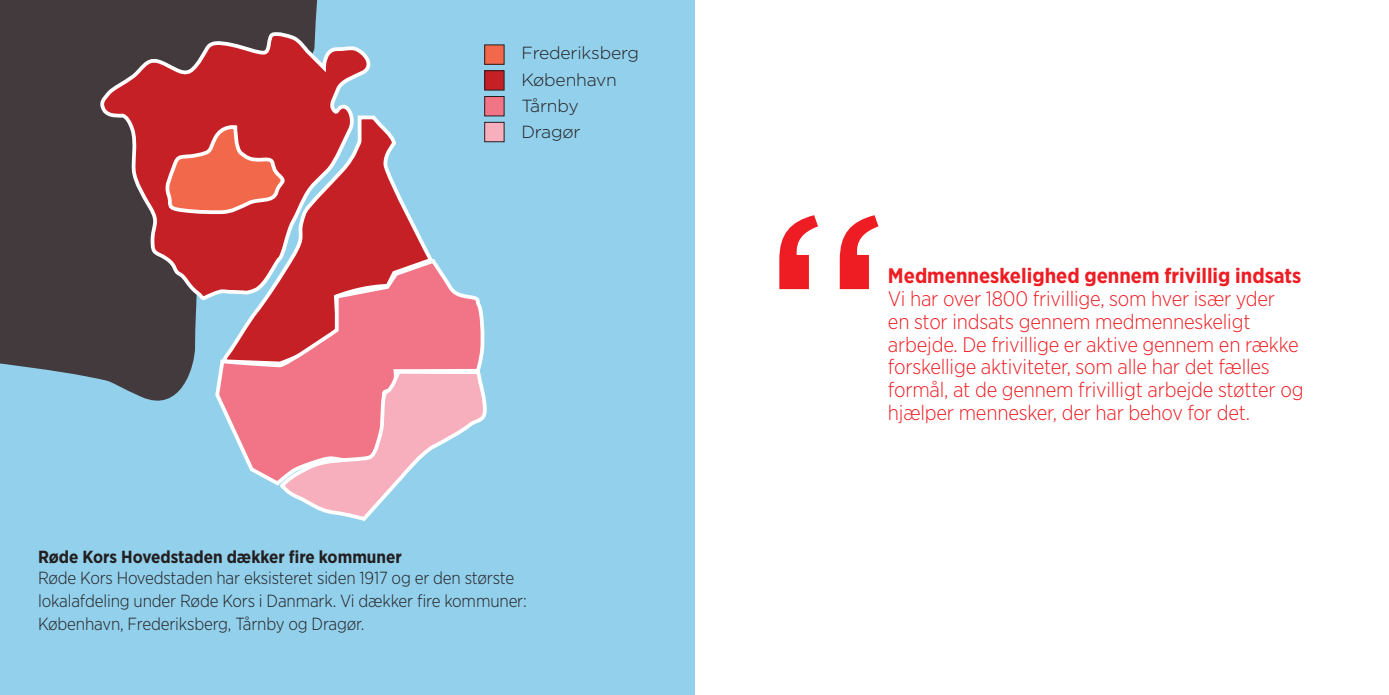
<style>
.page{position:relative;width:1389px;height:695px;background:#fff}
.page>*{position:absolute;margin:0;border:0;box-sizing:border-box;transform-origin:0 0}
.t1{font:328.3px "Gotham Narrow";color:#ee1d23}
.t2{font:300 21px/22.8px "Gotham Narrow";letter-spacing:-.01em;color:#ee1d23}
.t3{font:700 21px "Gotham Narrow";color:#ee1d23}
.t4{font:300 17.5px/22.8px "Gotham Narrow";letter-spacing:-.01em;color:#231f20}
.t5{font:700 17.5px "Gotham Narrow";color:#231f20}
.t6{font:300 17.5px/26.2px "Gotham";letter-spacing:-.01em;color:#231f20}
</style>
<div class="page">
<div style="left:0;top:0;width:694px;height:694px;background:#92d0ec"></div>
<svg style="left:0;top:0;width:317px;height:401px;background:#4b494e"></svg>
<svg style="left:376px;top:117px;width:59px;height:144px"></svg>
<svg style="left:212px;top:261px;width:273px;height:225px"></svg>
<svg style="left:278px;top:368px;width:209px;height:153px"></svg>
<svg style="left:95px;top:29px;width:281px;height:276px;background:#a3434a"></svg>
<svg style="left:165px;top:123px;width:123px;height:93px;background:#e05a4e"></svg>
<div style="left:485px;top:45px;width:19px;height:19px;background:#f2684a"></div>
<div style="left:485px;top:71px;width:19px;height:19px;background:#c42026"></div>
<div style="left:484px;top:70px;width:20px;height:20px;border:1px solid #231f20"></div>
<div style="left:485px;top:96px;width:19px;height:20px;background:#f27587"></div>
<div style="left:484px;top:96px;width:20px;height:20px;border:1px solid #231f20"></div>
<div style="left:485px;top:122px;width:19px;height:20px;background:#f7afbd"></div>
<div style="left:484px;top:122px;width:20px;height:20px;border:1px solid #231f20"></div>
<p class="t6" style="left:521px;top:39px;width:119px">Frederiksberg<br>København<br>Tårnby<br>Dragør</p>
<p class="t5" style="left:38px;top:545px;width:365px">Røde Kors Hovedstaden dækker fire kommuner</p>
<p class="t4" style="left:38px;top:566px;width:490px">Røde Kors Hovedstaden har eksisteret siden 1917 og er den største lokalafdeling under Røde Kors i Danmark. Vi dækker fire kommuner:<br>København, Frederiksberg, Tårnby og Dragør.</p>
<h1 class="t1" style="left:759px;top:127px;width:135px">“</h1>
<p class="t3" style="left:888px;top:262px;width:415px">Medmenneskelighed gennem frivillig indsats</p>
<p class="t2" style="left:888px;top:287px;width:417px">Vi har over 1800 frivillige, som hver især yder<br>en stor indsats gennem medmenneskeligt arbejde. De frivillige er aktive gennem en række forskellige aktiviteter, som alle har det fælles formål, at de gennem frivilligt arbejde støtter og hjælper mennesker, der har behov for det.</p>
</div>
